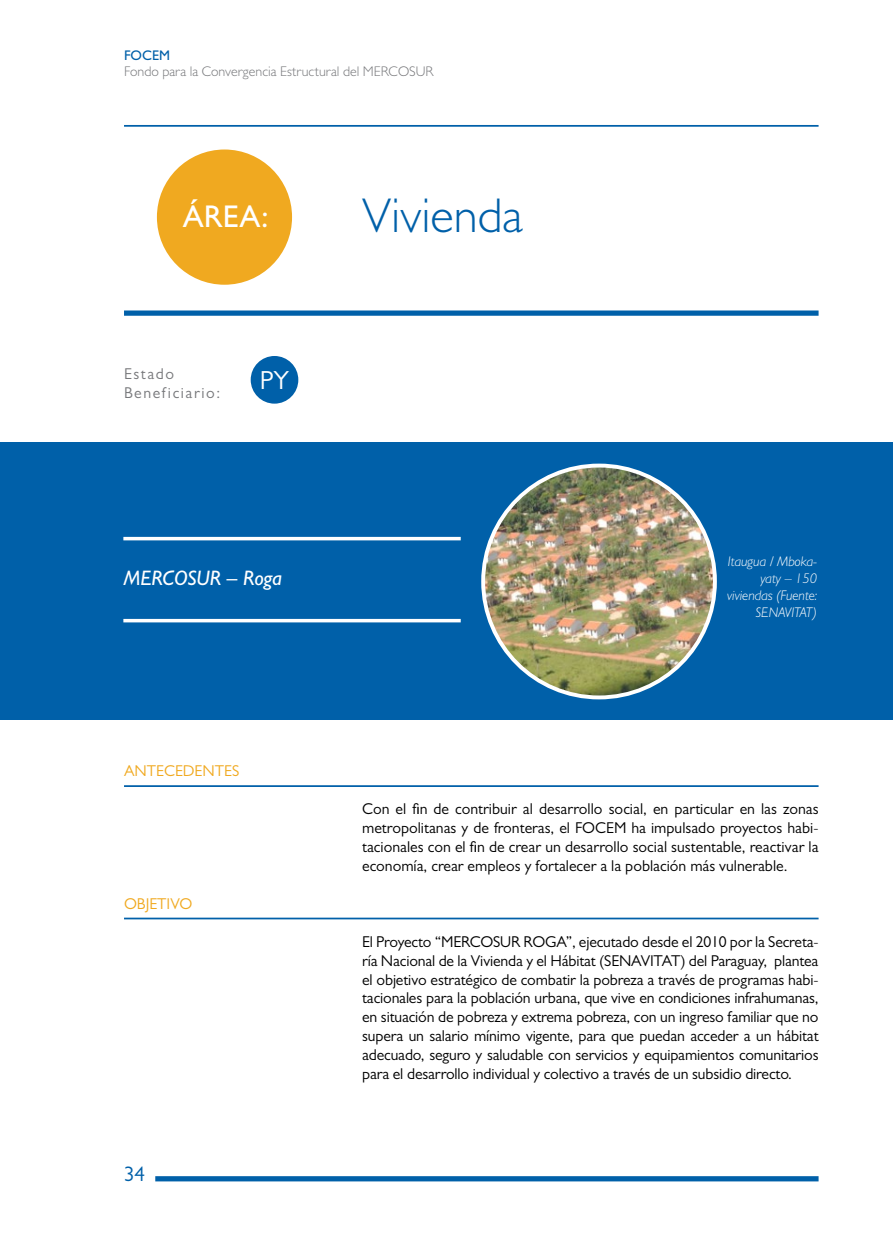
<style>
.page{position:relative;width:893px;height:1241px;background:#fff}
.page>*{position:absolute;margin:0;border:0;box-sizing:border-box;transform-origin:0 0}
.t1{font:300 49px "Gill Sans MT Pro";color:#0060a9}
.t2{font:500 31.5px "Gill Sans MT Pro";color:#fff}
.t3{font:26.25px "Gill Sans MT Pro";color:#fff}
.t4{font:italic 500 21px "Gill Sans MT Pro";letter-spacing:-.005em;color:#fff}
.t5{font:21px "Gill Sans MT Pro";color:#0060a9}
.t6{font:15.75px/18.9px "Gill Sans MT Pro";letter-spacing:-.005em;color:#000;text-align:justify}
.t7{font:15.75px "Gill Sans MT Pro";color:#f0a920}
.t8{font:15.75px/18.9px "Gill Sans MT Pro";letter-spacing:.1em;color:#77787b}
.t9{font:italic 300 14px/16.8px "Gill Sans MT Pro";color:#fff;text-align:right}
.t10{font:300 14px "Gill Sans MT Pro";color:#77787b}
.t11{font:500 14px "Gill Sans MT Pro";color:#0060a9}
</style>
<div class="page">
<svg style="left:155px;top:1176px;width:664px;height:5px;background:#0965ab"></svg>
<div style="left:157px;top:149px;width:135px;height:136px;background:#f0a920;border-radius:50%"></div>
<div style="left:124px;top:310px;width:695px;height:6px;background:#0060a9"></div>
<hr style="left:124px;top:125px;width:695px;height:2px;background:#0060a9">
<div style="left:0;top:443px;width:893px;height:277px;background:#0060a9"></div>
<img style="left:483px;top:465px;width:232px;height:232px;border-radius:116px">
<hr style="left:123px;top:537px;width:338px;height:3px;background:#fff">
<svg style="left:123px;top:618px;width:338px;height:4px"></svg>
<hr style="left:124px;top:785px;width:695px;height:1px;background:#0060a9">
<hr style="left:124px;top:917px;width:695px;height:2px;background:#0060a9">
<div style="left:251px;top:356px;width:47px;height:47px;background:#0060a9;border-radius:50%"></div>
<p class="t11" style="left:124px;top:46px;width:48px">FOCEM</p>
<p class="t10" style="left:124px;top:63px;width:311px">Fondo para la Convergencia Estructural del MERCOSUR</p>
<h2 class="t2" style="left:183px;top:197px;width:87px">ÁREA:</h2>
<h1 class="t1" style="left:362px;top:186px;width:162px">Vivienda</h1>
<p class="t8" style="left:124px;top:364px;width:98px">Estado<br>Beneficiario:</p>
<h3 class="t3" style="left:260px;top:364px;width:31px">PY</h3>
<h3 class="t4" style="left:123px;top:565px;width:30px">MERCOSUR</h3>
<h3 class="t4" style="left:227px;top:565px;width:56px">– ROGA</h3>
<p class="t7" style="left:124px;top:761px;width:21px">Antecedentes</p>
<p class="t7" style="left:124px;top:894px;width:22px">Objetivo</p>
<h3 class="t5" style="left:124px;top:1161px;width:22px">34</h3>
<p class="t9" style="left:727px;top:553px;width:91px">Itaugua / Mboka&shy;yaty – 150 viviendas (Fuente:<br>SENAVITAT)</p>
<p class="t6" style="left:362px;top:799px;width:458px">Con el fin de contribuir al desarrollo social, en particular en las zonas metropolitanas y de fronteras, el FOCEM ha impulsado proyectos habi&shy;tacionales con el fin de crear un desarrollo social sustentable, reactivar la economía, crear empleos y fortalecer a la población más vulnerable.</p>
<p class="t6" style="left:362px;top:931px;width:458px">El Proyecto “MERCOSUR ROGA”, ejecutado desde el 2010 por la Secreta&shy;ría Nacional de la Vivienda y el Hábitat (SENAVITAT) del Paraguay, plantea el objetivo estratégico de combatir la pobreza a través de programas habi&shy;tacionales para la población urbana, que vive en condiciones infrahumanas, en situación de pobreza y extrema pobreza, con un ingreso familiar que no supera un salario mínimo vigente, para que puedan acceder a un hábitat adecuado, seguro y saludable con servicios y equipamientos comunitarios para el desarrollo individual y colectivo a través de un subsidio directo.</p>
</div>
